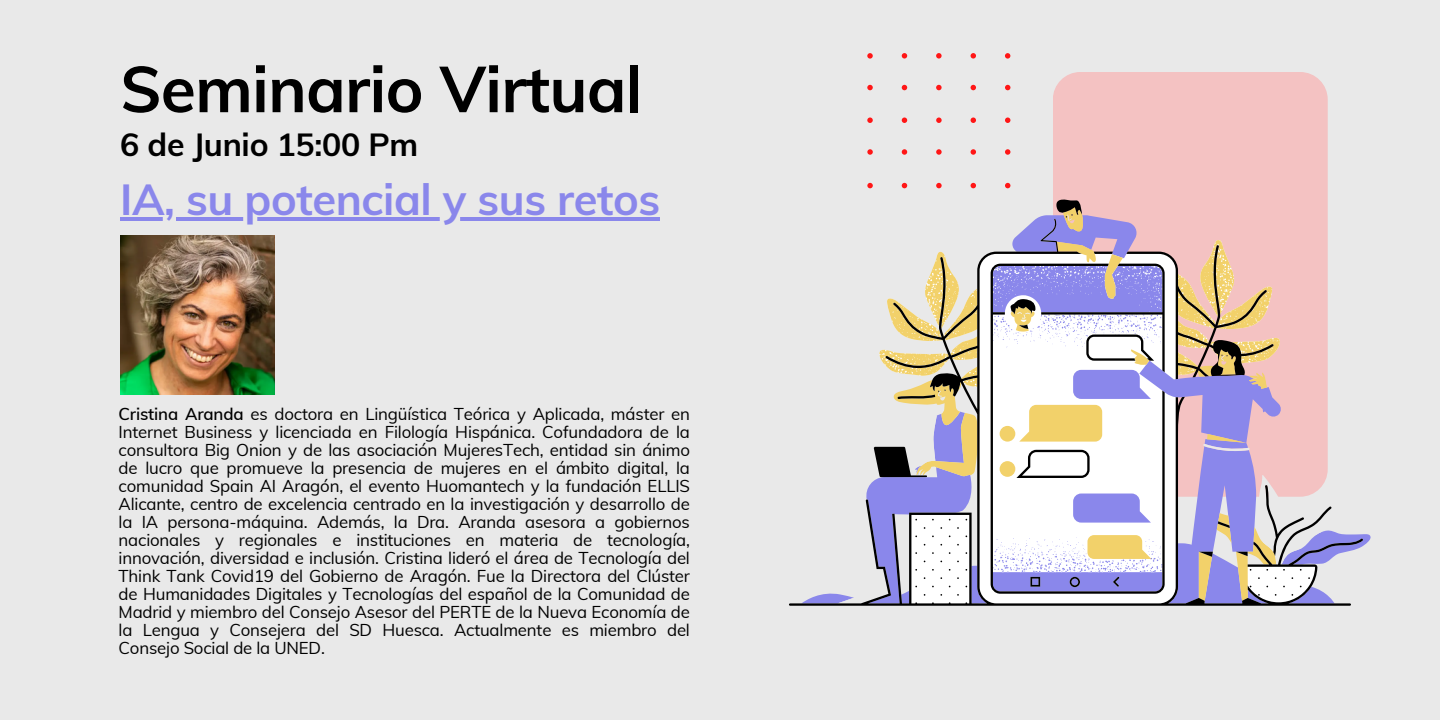
<style>
.page{position:relative;width:1440px;height:720px;background:#e9e9e9}
.page>*{position:absolute;margin:0;border:0;box-sizing:border-box;transform-origin:0 0}
.t1{font:700 64.05px "Muli";letter-spacing:-.01em;color:#000}
.t2{font:700 43.5px "Muli";letter-spacing:-.01em;color:#8a87eb}
.t3{font:700 31.95px "Muli";letter-spacing:-.01em;color:#000}
.t4{font:16.8px/18px "Muli";letter-spacing:-.01em;color:#000;text-align:justify}
.s1{font-weight:600}
</style>
<div class="page">
<svg style="left:867px;top:53px;width:143px;height:135px"></svg>
<div style="left:1053px;top:72px;width:275px;height:425px;background:#f4c2c2;border-radius:27px"></div>
<svg style="left:789px;top:200px;width:574px;height:406px"></svg>
<img style="left:120px;top:235px;width:154px;height:159px">
<hr style="left:120px;top:218px;width:540px;height:3px;background:#8a87eb">
<p class="t1" style="left:120px;top:48px;width:524px">Seminario Virtual</p>
<h3 class="t3" style="left:120px;top:124px;width:299px">6 de Junio 15:00 Pm</h3>
<p class="t2" style="left:120px;top:172px;width:542px">IA, su potencial y sus retos</p>
<h2 class="t4" style="left:119px;top:404px;width:573px"><span class="s1">Cristina Aranda</span> es doctora en Lingüística Teórica y Aplicada, máster en Internet Business y licenciada en Filología Hispánica. Cofundadora de la consultora Big Onion y de las asociación MujeresTech, entidad sin ánimo de lucro que promueve la presencia de mujeres en el ámbito digital, la comunidad Spain AI Aragón, el evento Huomantech y la fundación ELLIS Alicante, centro de excelencia centrado en la investigación y desarrollo de la IA persona-máquina. Además, la Dra. Aranda asesora a gobiernos nacionales y regionales e instituciones en materia de tecnología, innovación, diversidad e inclusión. Cristina lideró el área de Tecnología del Think Tank Covid19 del Gobierno de Aragón. Fue la Directora del Clúster de Humanidades Digitales y Tecnologías del español de la Comunidad de Madrid y miembro del Consejo Asesor del PERTE de la Nueva Economía de la Lengua y Consejera del SD Huesca. Actualmente es miembro del Consejo Social de la UNED.</h2>
</div>
